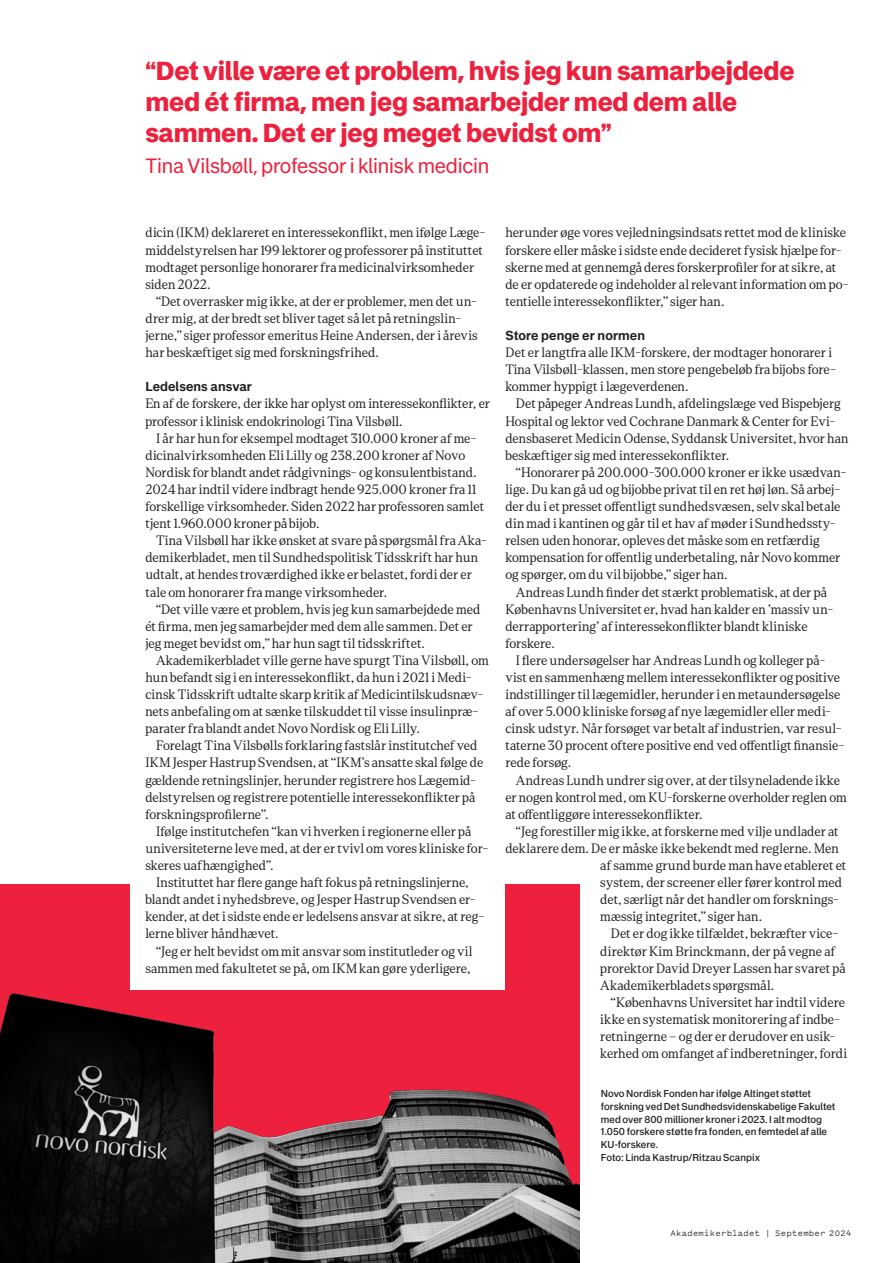
<style>
.page{position:relative;width:893px;height:1263px;background:#fff}
.page>*{position:absolute;margin:0;border:0;box-sizing:border-box;transform-origin:0 0}
.MANCHET_STOR{font:700 26.4px/30.9px "Scoop";letter-spacing:-.01em;color:#ed213d}
.MANCHET_STOR-2{font:21px "Scoop";letter-spacing:-.01em;color:#ed213d}
.BRØD_IND{font:300 13.2px/17.1px "Denton Text";letter-spacing:-.005em;color:#231f20}
.BRØD_UD{font:300 13.2px/17.1px "Denton Text";letter-spacing:-.005em;color:#231f20}
.MELLEMRUBRIK{font:600 13.2px "Scoop";letter-spacing:.005em;color:#231f20}
.BILLEDTEKST{font:500 10.2px/12.8px "Scoop";color:#231f20}
.NOTE_REGULAR_UD{font:500 9.75px "Pitch Sans";letter-spacing:.025em;color:#231f20;scale:.9 1}
</style>
<div class="page">
<img style="left:0;top:884px;width:579px;height:379px">
<div style="left:130px;top:843px;width:375px;height:147px;background:#fff"></div>
<p class="MANCHET_STOR" style="left:145px;top:55px;width:651px">“Det ville være et problem, hvis jeg kun samarbejdede med ét firma, men jeg samarbejder med dem alle sammen. Det er jeg meget bevidst om”</p>
<p class="MANCHET_STOR-2" style="left:145px;top:153px;width:345px">Tina Vilsbøll, professor i klinisk medicin</p>
<p class="BRØD_IND" style="left:145px;top:224px;width:342px">dicin (IKM) deklareret en interessekonflikt, men ifølge Læge&shy;middelstyrelsen har 199 lektorer og professorer på instituttet modtaget personlige honorarer fra medicinalvirksomheder siden 2022.</p>
<p class="BRØD_IND" style="left:145px;top:292px;width:334px;text-indent:11px">“Det overrasker mig ikke, at der er problemer, men det un&shy;drer mig, at der bredt set bliver taget så let på retningslin&shy;jerne,” siger professor emeritus Heine Andersen, der i årevis har beskæftiget sig med forskningsfrihed.</p>
<p class="MELLEMRUBRIK" style="left:145px;top:379px;width:108px">Ledelsens ansvar</p>
<p class="BRØD_UD" style="left:145px;top:395px;width:346px">En af de forskere, der ikke har oplyst om interessekonflikter, er professor i klinisk endokrinologi Tina Vilsbøll.</p>
<p class="BRØD_IND" style="left:145px;top:429px;width:340px;text-indent:11px">I år har hun for eksempel modtaget 310.000 kroner af me&shy;dicinalvirksomheden Eli Lilly og 238.200 kroner af Novo Nordisk for blandt andet rådgivnings- og konsulentbistand.<br>2024 har indtil videre indbragt hende 925.000 kroner fra 11 forskellige virksomheder. Siden 2022 har professoren samlet tjent 1.960.000 kroner på bijob.</p>
<p class="BRØD_IND" style="left:145px;top:532px;width:343px;text-indent:11px">Tina Vilsbøll har ikke ønsket at svare på spørgsmål fra Aka&shy;demikerbladet, men til Sundhedspolitisk Tidsskrift har hun udtalt, at hendes troværdighed ikke er belastet, fordi der er tale om honorarer fra mange virksomheder.</p>
<p class="BRØD_IND" style="left:145px;top:600px;width:337px;text-indent:11px">“Det ville være et problem, hvis jeg kun samarbejdede med ét firma, men jeg samarbejder med dem alle sammen. Det er jeg meget bevidst om,” har hun sagt til tidsskriftet.</p>
<p class="BRØD_IND" style="left:145px;top:651px;width:345px;text-indent:11px">Akademikerbladet ville gerne have spurgt Tina Vilsbøll, om hun befandt sig i en interessekonflikt, da hun i 2021 i Medi&shy;cinsk Tidsskrift udtalte skarp kritik af Medicintilskudsnæv&shy;nets anbefaling om at sænke tilskuddet til visse insulinpræ&shy;parater fra blandt andet Novo Nordisk og Eli Lilly.</p>
<p class="BRØD_IND" style="left:145px;top:737px;width:339px;text-indent:11px">Forelagt Tina Vilsbølls forklaring fastslår institutchef ved IKM Jesper Hastrup Svendsen, at “IKM’s ansatte skal følge de gældende retningslinjer, herunder registrere hos Lægemid&shy;delstyrelsen og registrere potentielle interessekonflikter på forskningsprofilerne”.</p>
<p class="BRØD_IND" style="left:145px;top:822px;width:344px;text-indent:11px">Ifølge institutchefen “kan vi hverken i regionerne eller på universiteterne leve med, at der er tvivl om vores kliniske for&shy;skeres uafhængighed”.</p>
<p class="BRØD_IND" style="left:145px;top:873px;width:340px;text-indent:11px">Instituttet har flere gange haft fokus på retningslinjerne, blandt andet i nyhedsbreve, og Jesper Hastrup Svendsen er&shy;kender, at det i sidste ende er ledelsens ansvar at sikre, at reg&shy;lerne bliver håndhævet.</p>
<p class="BRØD_IND" style="left:145px;top:942px;width:329px;text-align:right">“Jeg er helt bevidst om mit ansvar som institutleder og vil sammen med fakultetet se på, om IKM kan gøre yderligere,</p>
<p class="BRØD_IND" style="left:505px;top:224px;width:345px">herunder øge vores vejledningsindsats rettet mod de kliniske forskere eller måske i sidste ende decideret fysisk hjælpe for&shy;skerne med at gennemgå deres forskerprofiler for at sikre, at de er opdaterede og indeholder al relevant information om po&shy;tentielle interessekonflikter,” siger han.</p>
<p class="MELLEMRUBRIK" style="left:505px;top:328px;width:141px">Store penge er normen</p>
<p class="BRØD_UD" style="left:505px;top:344px;width:332px">Det er langtfra alle IKM-forskere, der modtager honorarer i<br>Tina Vilsbøll-klassen, men store pengebeløb fra bijobs fore&shy;kommer hyppigt i lægeverdenen.</p>
<p class="BRØD_IND" style="left:505px;top:395px;width:345px;text-indent:11px">Det påpeger Andreas Lundh, afdelingslæge ved Bispebjerg Hospital og lektor ved Cochrane Danmark &amp; Center for Evi&shy;densbaseret Medicin Odense, Syddansk Universitet, hvor han beskæftiger sig med interessekonflikter.</p>
<p class="BRØD_IND" style="left:505px;top:463px;width:343px;text-indent:11px">“Honorarer på 200.000-300.000 kroner er ikke usædvan&shy;lige. Du kan gå ud og bijobbe privat til en ret høj løn. Så arbej&shy;der du i et presset offentligt sundhedsvæsen, selv skal betale din mad i kantinen og går til et hav af møder i Sundhedssty&shy;relsen uden honorar, opleves det måske som en retfærdig kompensation for offentlig underbetaling, når Novo kommer og spørger, om du vil bijobbe,” siger han.</p>
<p class="BRØD_IND" style="left:505px;top:583px;width:330px;text-indent:11px">Andreas Lundh finder det stærkt problematisk, at der på Københavns Universitet er, hvad han kalder en ’massiv un&shy;derrapportering’ af interessekonflikter blandt kliniske forskere.</p>
<p class="BRØD_IND" style="left:505px;top:651px;width:341px;text-indent:11px">I flere undersøgelser har Andreas Lundh og kolleger på&shy;vist en sammenhæng mellem interessekonflikter og positive indstillinger til lægemidler, herunder i en metaundersøgelse af over 5.000 kliniske forsøg af nye lægemidler eller medi&shy;cinsk udstyr. Når forsøget var betalt af industrien, var resul&shy;taterne 30 procent oftere positive end ved offentligt finansie&shy;rede forsøg.</p>
<p class="BRØD_IND" style="left:505px;top:771px;width:343px;text-indent:11px">Andreas Lundh undrer sig over, at der tilsyneladende ikke er nogen kontrol med, om KU-forskerne overholder reglen om at offentliggøre interessekonflikter.</p>
<p class="BRØD_IND" style="left:516px;top:822px;width:324px">“Jeg forestiller mig ikke, at forskerne med vilje undlader at</p>
<p class="BRØD_IND" style="left:505px;top:839px;width:335px">deklarere dem. De er måske ikke bekendt med reglerne. Men</p>
<p class="BRØD_IND" style="left:600px;top:856px;width:248px">af samme grund burde man have etableret et</p>
<p class="BRØD_IND" style="left:600px;top:873px;width:244px">system, der screener eller fører kontrol med</p>
<p class="BRØD_IND" style="left:600px;top:891px;width:241px">det, særligt når det handler om forsknings-</p>
<p class="BRØD_IND" style="left:600px;top:908px;width:163px">mæssig integritet,” siger han.</p>
<p class="BRØD_IND" style="left:600px;top:925px;width:247px;text-indent:11px">Det er dog ikke tilfældet, bekræfter vice&shy;direktør Kim Brinckmann, der på vegne af prorektor David Dreyer Lassen har svaret på Akademikerbladets spørgsmål.</p>
<p class="BRØD_IND" style="left:600px;top:993px;width:248px;text-indent:11px">“Københavns Universitet har indtil videre ikke en systematisk monitorering af indbe&shy;retningerne – og der er derudover en usik&shy;kerhed om omfanget af indberetninger, fordi</p>
<p class="BILLEDTEKST" style="left:601px;top:1087px;width:236px">Novo Nordisk Fonden har ifølge Altinget støttet forskning ved Det Sundhedsvidenskabelige Fakultet med over 800 millioner kroner i 2023. I alt modtog 1.050 forskere støtte fra fonden, en femtedel af alle KU-forskere.</p>
<p class="BILLEDTEKST" style="left:601px;top:1151px;width:161px">Foto: Linda Kastrup/Ritzau Scanpix</p>
<p class="NOTE_REGULAR_UD" style="left:670px;top:1227px;width:203px">Akademikerbladet | September 2024</p>
</div>
